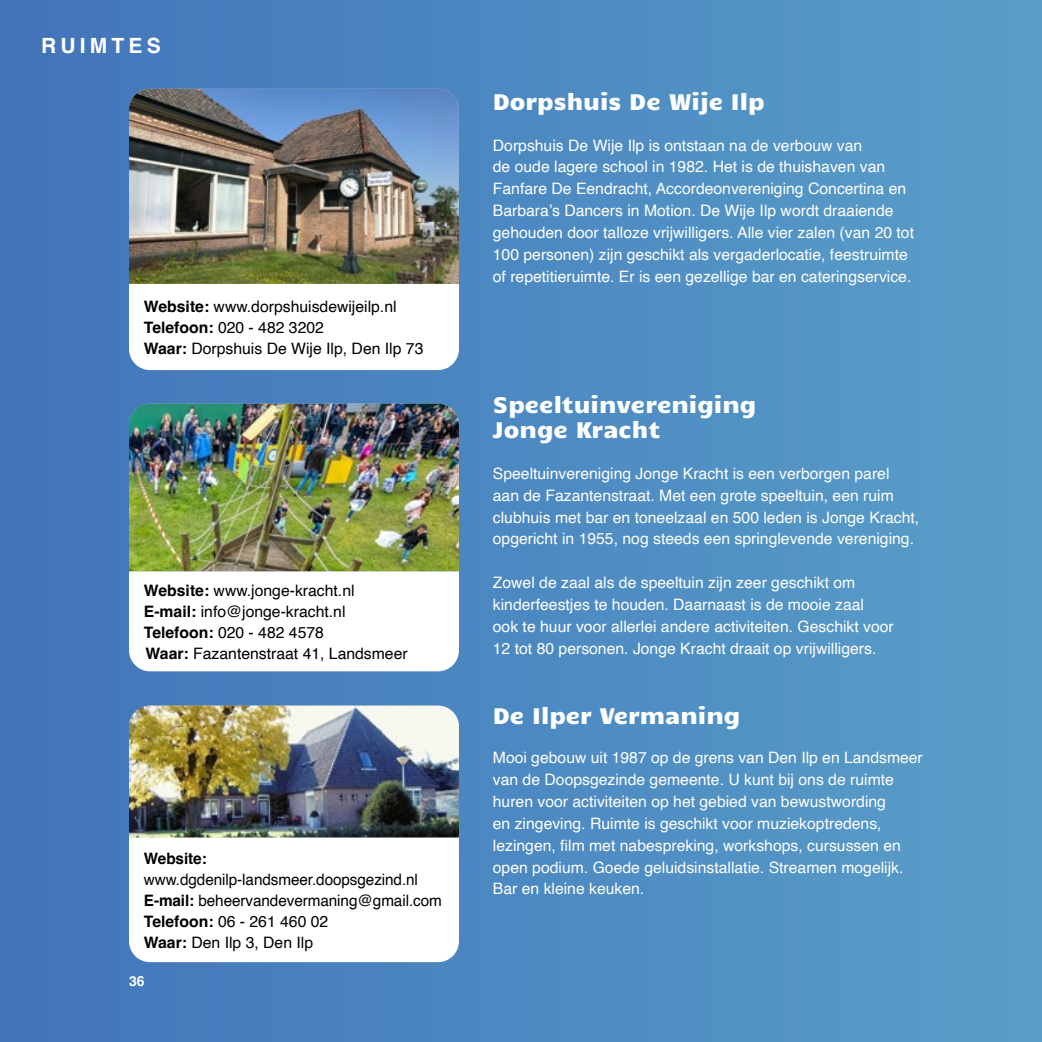
<style>
.page{position:relative;width:1042px;height:1042px;background:#fff}
.page>*{position:absolute;margin:0;border:0;box-sizing:border-box;transform-origin:0 0}
.t1{font:22.75px/24.5px "Candal";color:#fff}
.t2{font:700 21px "Helvetica";letter-spacing:.2em;color:#fff}
.t3{font:15.75px/21.9px "Helvetica";color:#fff}
.t4{font:15.75px/21px "Helvetica";color:#000}
.t5{font:700 15.75px "Helvetica";letter-spacing:-.005em;color:#000}
.t6{font:700 14px "Helvetica";color:#fff}
.s1{font-weight:700}
</style>
<div class="page">
<div style="left:0;top:0;width:1042px;height:1042px;background:linear-gradient(to right,#4274b9,#589fc9)"></div>
<img style="left:129px;top:705px;width:330px;height:132px">
<svg style="left:129px;top:837px;width:330px;height:125px"></svg>
<img style="left:129px;top:404px;width:330px;height:167px">
<svg style="left:129px;top:571px;width:330px;height:100px"></svg>
<img style="left:129px;top:89px;width:330px;height:195px">
<svg style="left:129px;top:284px;width:330px;height:86px"></svg>
<h2 class="t2" style="left:41px;top:33px;width:121px">RUIMTES</h2>
<p class="t4" style="left:144px;top:296px;width:281px"><span class="s1">Website:</span> www.dorpshuisdewijeilp.nl<br><span class="s1">Telefoon:</span> 020 - 482 3202<br><span class="s1">Waar:</span> Dorpshuis De Wije Ilp, Den Ilp 73</p>
<p class="t4" style="left:144px;top:580px;width:265px"><span class="s1">Website:</span> www.jonge-kracht.nl<br><span class="s1">E-mail:</span> info@jonge-kracht.nl<br><span class="s1">Telefoon:</span> 020 - 482 4578<br><span class="s1">Waar:</span> Fazantenstraat 41, Landsmeer</p>
<p class="t5" style="left:144px;top:848px;width:64px">Website:</p>
<p class="t4" style="left:144px;top:869px;width:299px">www.dgdenilp-landsmeer.doopsgezind.nl <span class="s1">E-mail:</span> beheervandevermaning@gmail.com <span class="s1">Telefoon:</span> 06 - 261 460 02<br><span class="s1">Waar:</span> Den Ilp 3, Den Ilp</p>
<p class="t6" style="left:129px;top:972px;width:17px">36</p>
<h1 class="t1" style="left:493px;top:91px;width:273px">Dorpshuis De Wije Ilp</h1>
<p class="t3" style="left:493px;top:135px;width:423px">Dorpshuis De Wije Ilp is ontstaan na de verbouw van<br>de oude lagere school in 1982. Het is de thuishaven van Fanfare De Eendracht, Accordeonvereniging Concertina en Barbara’s Dancers in Motion. De Wije Ilp wordt draaiende gehouden door talloze vrijwilligers. Alle vier zalen (van 20 tot 100 personen) zijn geschikt als vergaderlocatie, feestruimte of repetitieruimte. Er is een gezellige bar en cateringservice.</p>
<h1 class="t1" style="left:493px;top:394px;width:265px">Speeltuinvereniging<br>Jonge Kracht</h1>
<p class="t3" style="left:493px;top:463px;width:428px">Speeltuinvereniging Jonge Kracht is een verborgen parel aan de Fazantenstraat. Met een grote speeltuin, een ruim clubhuis met bar en toneelzaal en 500 leden is Jonge Kracht, opgericht in 1955, nog steeds een springlevende vereniging.</p>
<p class="t3" style="left:493px;top:572px;width:402px">Zowel de zaal als de speeltuin zijn zeer geschikt om kinderfeestjes te houden. Daarnaast is de mooie zaal<br>ook te huur voor allerlei andere activiteiten. Geschikt voor 12 tot 80 personen. Jonge Kracht draait op vrijwilligers.</p>
<h1 class="t1" style="left:493px;top:705px;width:249px">De Ilper Vermaning</h1>
<p class="t3" style="left:493px;top:747px;width:431px">Mooi gebouw uit 1987 op de grens van Den Ilp en Landsmeer van de Doopsgezinde gemeente. U kunt bij ons de ruimte huren voor activiteiten op het gebied van bewustwording<br>en zingeving. Ruimte is geschikt voor muziekoptredens, lezingen, film met nabespreking, workshops, cursussen en open podium. Goede geluidsinstallatie. Streamen mogelijk.<br>Bar en kleine keuken.</p>
</div>
